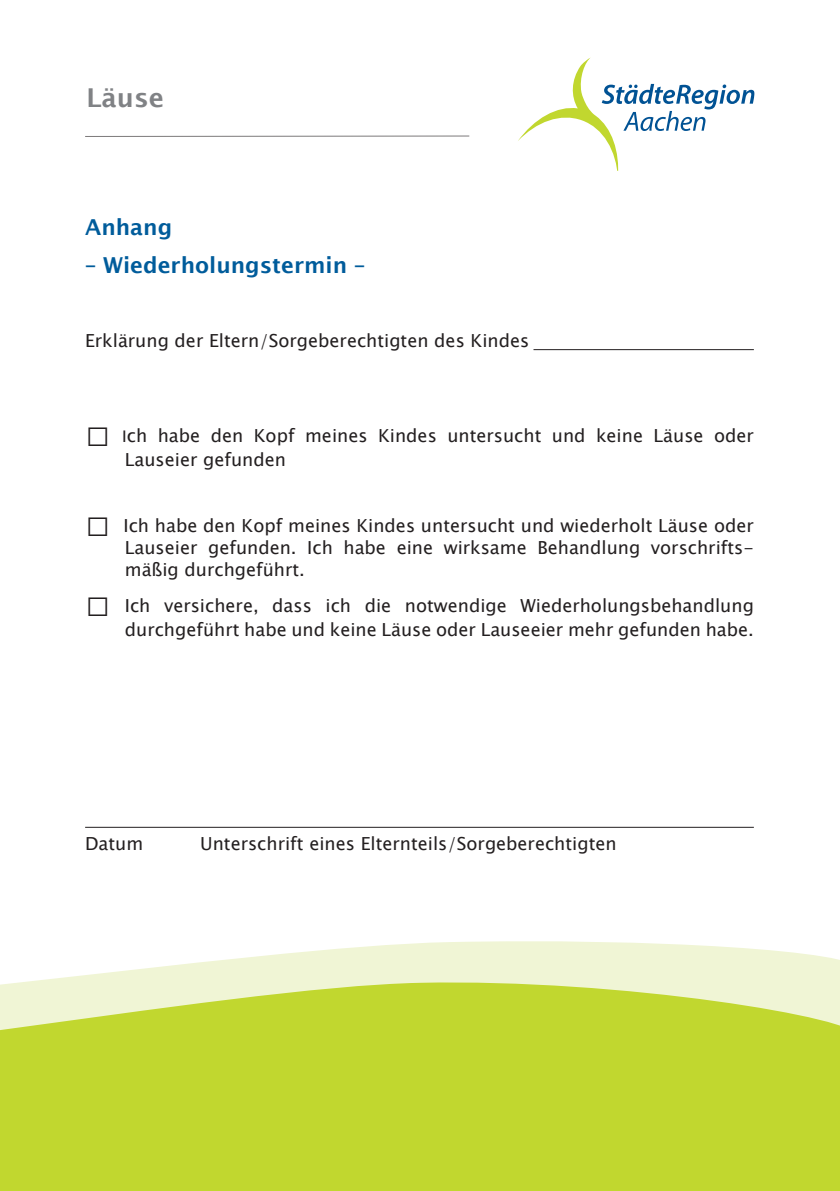
<style>
.page{position:relative;width:840px;height:1191px;background:#fff}
.page>*{position:absolute;margin:0;border:0;box-sizing:border-box;transform-origin:0 0}
.Head_L_S_DB_Regular{font:600 26px "Lucida Sans";color:#808285}
.Fließ_L_S_Unicode_10{font:600 22px "Lucida Sans";color:#005c9b}
.Subhead_L_S_DB_Blau{font:600 22px "Lucida Sans";color:#005c9b}
.Fließ_L_S_Unicode_10-2{font:18px/24px "Lucida Sans Unicode";color:#231f20}
.s1{font-size:32px}
.s2{font-size:16px}
</style>
<div class="page">
<div style="left:0;top:1078px;width:839px;height:113px;background:#c1d72f"></div>
<svg style="left:0;top:826px;width:839px;height:252px"></svg>
<hr style="left:533px;top:349px;width:220px;height:1px;background:#231f20">
<hr style="left:85px;top:827px;width:668px;height:1px;background:#231f20">
<hr style="left:85px;top:135px;width:384px;height:2px;background:#231f20">
<svg style="left:518px;top:57px;width:236px;height:114px"></svg>
<p class="Head_L_S_DB_Regular" style="left:86px;top:83px;width:79px">Läuse</p>
<p class="Subhead_L_S_DB_Blau" style="left:85px;top:215px;width:89px">Anhang</p>
<p class="Fließ_L_S_Unicode_10" style="left:85px;top:253px;width:281px">– Wiederholungstermin –</p>
<p class="Fließ_L_S_Unicode_10-2" style="left:85px;top:329px;width:445px">Erklärung der Eltern/Sorgeberechtigten des Kindes</p>
<p class="Fließ_L_S_Unicode_10-2" style="left:125px;top:424px;width:630px;text-indent:-40px"><span class="s1">□</span> <span class="s2">I</span>ch habe den Kopf meines Kindes untersucht und keine Läuse oder<br>Lauseier gefunden</p>
<p class="Fließ_L_S_Unicode_10-2" style="left:125px;top:515px;width:630px;line-height:22px;text-align:justify;text-indent:-40px"><span class="s1">□</span> Ich habe den Kopf meines Kindes untersucht und wiederholt Läuse oder Lauseier gefunden. Ich habe eine wirksame Behandlung vorschrifts&shy;mäßig durchgeführt.</p>
<p class="Fließ_L_S_Unicode_10-2" style="left:85px;top:594px;width:670px;text-align:right"><span class="s1">□</span> Ich versichere, dass ich die notwendige Wiederholungsbehandlung durchgeführt habe und keine Läuse oder Lauseeier mehr gefunden habe.</p>
<p class="Fließ_L_S_Unicode_10-2" style="left:85px;top:832px;width:60px">Datum</p>
<p class="Fließ_L_S_Unicode_10-2" style="left:200px;top:832px;width:417px">Unterschrift eines Elternteils/Sorgeberechtigten</p>
</div>
